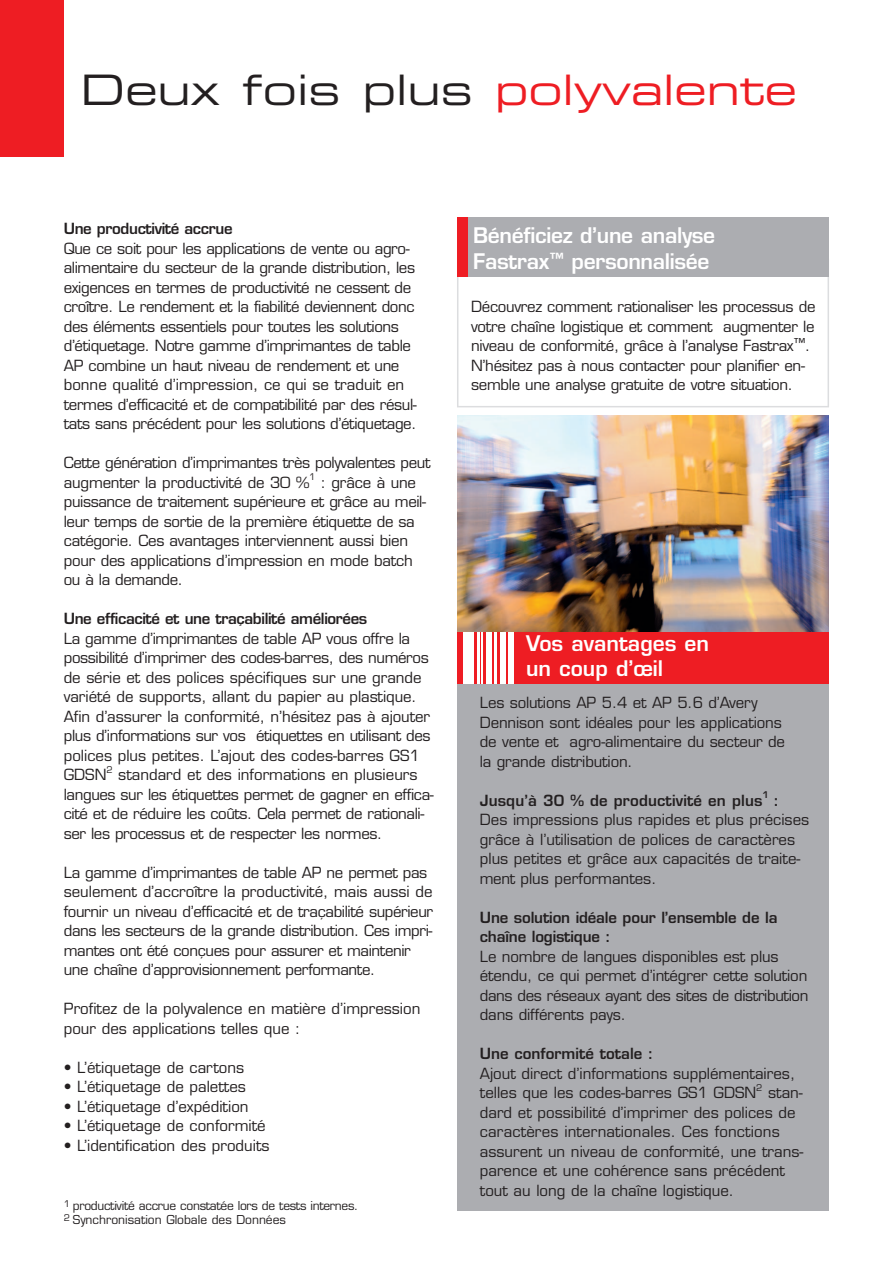
<style>
.page{position:relative;width:893px;height:1263px;background:#fff}
.page>*{position:absolute;margin:0;border:0;box-sizing:border-box;transform-origin:0 0}
.t1{font:42px "Eurostile Extended Two";color:#231f20}
.t2{font:600 21px/25.2px "Eurostile";letter-spacing:-.015em;color:#fff}
.t3{font:15px/19.5px "Eurostile";letter-spacing:-.02em;color:#231f20}
.t4{font:15px/19.5px "Eurostile";color:#231f20}
.t5{font:600 15px/19.5px "Eurostile";letter-spacing:-.01em;color:#231f20}
.t6{font:600 15px "Eurostile";letter-spacing:.01em;color:#231f20}
.t7{font:12px/14.4px "Eurostile";letter-spacing:-.025em;color:#231f20}
.t8{font:9px "Eurostile";color:#231f20}
.t9{font:600 9px "Eurostile";color:#231f20}
.s1{color:#ee1d23}
</style>
<div class="page">
<div style="left:0;top:0;width:64px;height:156px;background:#ee1d23"></div>
<img style="left:457px;top:415px;width:371px;height:217px">
<div style="left:457px;top:681px;width:371px;height:530px;background:#acadb1"></div>
<div style="left:518px;top:632px;width:310px;height:51px;background:#ee1d23"></div>
<div style="left:457px;top:632px;width:104px;height:51px;background:#ee1d23"></div>
<div style="left:463px;top:632px;width:10px;height:51px;background:#fff"></div>
<hr style="left:478px;top:632px;width:2px;height:51px;background:#fff">
<hr style="left:481px;top:632px;width:2px;height:51px;background:#fff">
<div style="left:486px;top:632px;width:6px;height:51px;background:#fff"></div>
<hr style="left:495px;top:632px;width:2px;height:51px;background:#fff">
<div style="left:500px;top:632px;width:6px;height:51px;background:#fff"></div>
<div style="left:508px;top:632px;width:5px;height:51px;background:#fff"></div>
<div style="left:457px;top:259px;width:372px;height:148px;border:2px solid #dcdddf"></div>
<div style="left:457px;top:217px;width:371px;height:60px;background:#acadb1"></div>
<div style="left:457px;top:217px;width:10px;height:60px;background:#ee1d23"></div>
<h1 class="t1" style="left:81px;top:61px;width:718px">Deux fois plus <span class="s1">polyvalente</span></h1>
<p class="t5" style="left:64px;top:219px;width:170px">Une productivité accrue</p>
<p class="t3" style="left:64px;top:238px;width:355px">Que ce soit pour les applications de vente ou agro&shy;alimentaire du secteur de la grande distribution, les exigences en termes de productivité ne cessent de croître. Le rendement et la fiabilité deviennent donc des éléments essentiels pour toutes les solutions d’étiquetage. Notre gamme d’imprimantes de table AP combine un haut niveau de rendement et une bonne qualité d’impression, ce qui se traduit en termes d’efficacité et de compatibilité par des résul&shy;tats sans précédent pour les solutions d’étiquetage.</p>
<p class="t3" style="left:64px;top:453px;width:368px">Cette génération d’imprimantes très polyvalentes peut augmenter la productivité de 30 %</p>
<p class="t8" style="left:309px;top:471px;width:8px">1</p>
<p class="t3" style="left:64px;top:472px;width:364px;text-indent:257px">: grâce à une puissance de traitement supérieure et grâce au meil&shy;leur temps de sortie de la première étiquette de sa catégorie. Ces avantages interviennent aussi bien pour des applications d’impression en mode batch ou à la demande.</p>
<p class="t5" style="left:64px;top:609px;width:305px">Une efficacité et une traçabilité améliorées</p>
<p class="t3" style="left:64px;top:628px;width:368px">La gamme d’imprimantes de table AP vous offre la possibilité d’imprimer des codes-barres, des numéros de série et des polices spécifiques sur une grande variété de supports, allant du papier au plastique.<br>Afin d’assurer la conformité, n’hésitez pas à ajouter plus d’informations sur vos étiquettes en utilisant des polices plus petites. L’ajout des codes-barres GS1<br>GDSN</p>
<p class="t8" style="left:106px;top:764px;width:8px">2</p>
<p class="t3" style="left:64px;top:765px;width:371px;text-indent:55px">standard et des informations en plusieurs langues sur les étiquettes permet de gagner en effica&shy;cité et de réduire les coûts. Cela permet de rationali&shy;ser les processus et de respecter les normes.</p>
<p class="t3" style="left:64px;top:862px;width:371px">La gamme d’imprimantes de table AP ne permet pas seulement d’accroître la productivité, mais aussi de fournir un niveau d’efficacité et de traçabilité supérieur dans les secteurs de la grande distribution. Ces impri&shy;mantes ont été conçues pour assurer et maintenir une chaîne d’approvisionnement performante.</p>
<p class="t4" style="left:64px;top:999px;width:358px">Profitez de la polyvalence en matière d’impression pour des applications telles que :</p>
<p class="t4" style="left:64px;top:1057px;width:182px">• L’étiquetage de cartons</p>
<p class="t4" style="left:64px;top:1077px;width:184px">• L’étiquetage de palettes</p>
<p class="t4" style="left:64px;top:1096px;width:186px">• L’étiquetage d’expédition</p>
<p class="t4" style="left:64px;top:1116px;width:203px">• L’étiquetage de conformité</p>
<p class="t4" style="left:64px;top:1135px;width:207px">• L’identification des produits</p>
<p class="t7" style="left:64px;top:1198px;width:296px"><sup>1</sup> productivité accrue constatée lors de tests internes.<br><sup>2</sup> Synchronisation Globale des Données</p>
<h2 class="t2" style="left:473px;top:223px;width:244px">Bénéficiez d’une analyse<br>Fastrax<sup>™</sup> personnalisée</h2>
<p class="t3" style="left:471px;top:297px;width:346px">Découvrez comment rationaliser les processus de votre chaîne logistique et comment augmenter le niveau de conformité, grâce à l’analyse Fastrax<sup>™</sup>.<br>N’hésitez pas à nous contacter pour planifier en&shy;semble une analyse gratuite de votre situation.</p>
<h2 class="t2" style="left:526px;top:631px;width:185px">Vos avantages en un coup d’œil</h2>
<p class="t3" style="left:480px;top:693px;width:307px">Les solutions AP 5.4 et AP 5.6 d’Avery Dennison sont idéales pour les applications de vente et agro-alimentaire du secteur de la grande distribution.</p>
<p class="t6" style="left:480px;top:791px;width:284px">Jusqu’à 30 % de productivité en plus</p>
<p class="t9" style="left:763px;top:789px;width:8px">1</p>
<p class="t5" style="left:774px;top:790px;width:7px">:</p>
<p class="t4" style="left:480px;top:810px;width:331px">Des impressions plus rapides et plus précises grâce à l’utilisation de polices de caractères plus petites et grâce aux capacités de traite&shy;ment plus performantes.</p>
<p class="t5" style="left:480px;top:907px;width:299px">Une solution idéale pour l’ensemble de la chaîne logistique :</p>
<p class="t3" style="left:480px;top:946px;width:330px">Le nombre de langues disponibles est plus étendu, ce qui permet d’intégrer cette solution dans des réseaux ayant des sites de distribution dans différents pays.</p>
<p class="t5" style="left:480px;top:1043px;width:175px">Une conformité totale :</p>
<p class="t4" style="left:480px;top:1063px;width:317px">Ajout direct d’informations supplémentaires, telles que les codes-barres GS1 GDSN</p>
<p class="t8" style="left:756px;top:1082px;width:8px">2</p>
<p class="t4" style="left:480px;top:1083px;width:325px;text-indent:288px">stan&shy;dard et possibilité d’imprimer des polices de caractères internationales. Ces fonctions assurent un niveau de conformité, une trans&shy;parence et une cohérence sans précédent tout au long de la chaîne logistique.</p>
</div>
